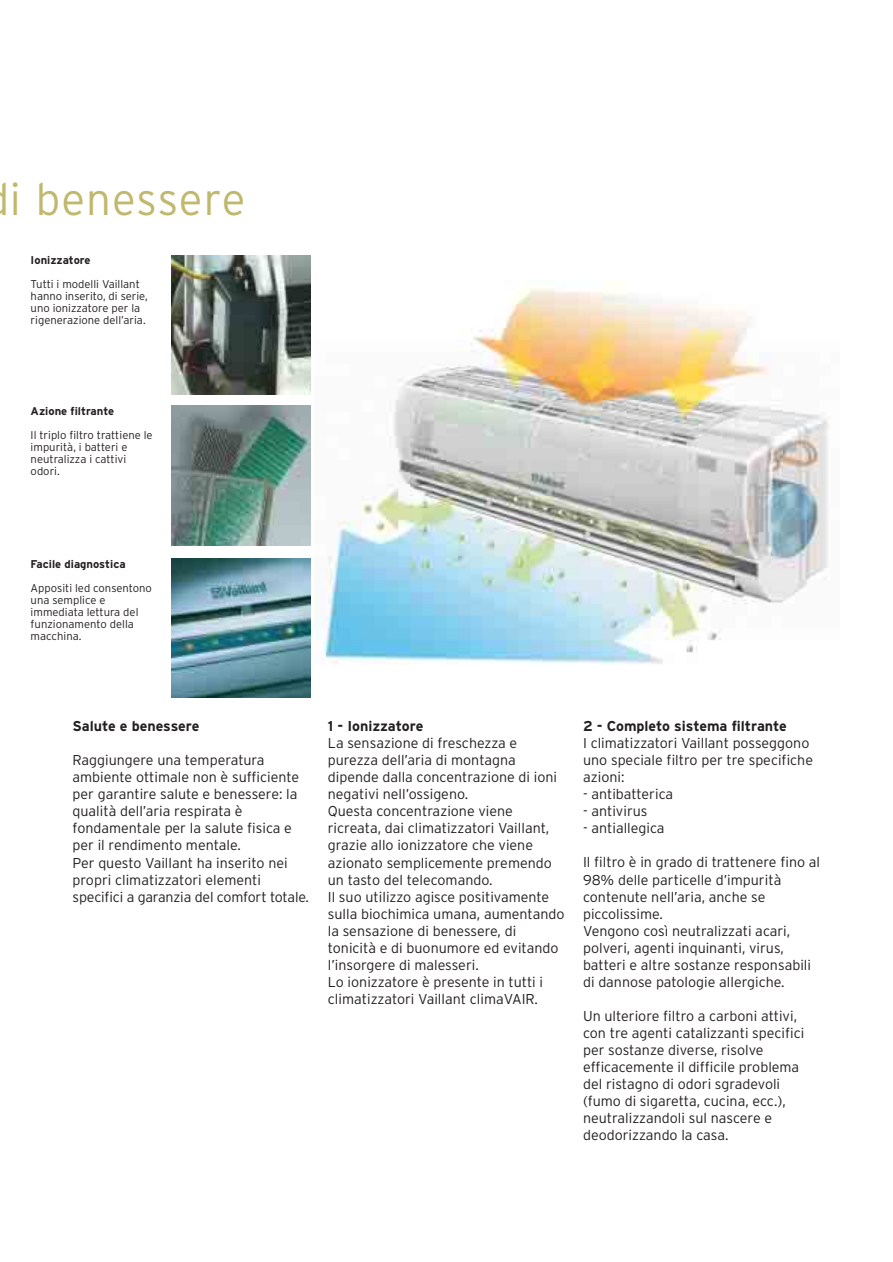
<style>
.page{position:relative;width:893px;height:1262px;background:#fff}
.page>*{position:absolute;margin:0;border:0;box-sizing:border-box;transform-origin:0 0}
.t1{font:300 45px "Interstate";letter-spacing:.02em;color:#c0b86d}
.t2{font:300 14.25px/17px "Interstate";color:#231f20}
.t3{font:700 14.25px "Interstate";color:#231f20}
.t4{font:300 11.25px/12px "Interstate";color:#231f20}
.t5{font:700 11.25px "Interstate";color:#231f20}
</style>
<div class="page">
<img style="left:315px;top:288px;width:514px;height:376px">
<img style="left:171px;top:255px;width:140px;height:139px">
<img style="left:171px;top:406px;width:140px;height:139px">
<img style="left:171px;top:558px;width:140px;height:140px">
<h1 class="t1" style="left:10px;top:182px;width:237px">i benessere</h1>
<p class="t5" style="left:31px;top:256px;width:61px">Ionizzatore</p>
<p class="t4" style="left:31px;top:279px;width:119px">Tutti i modelli Vaillant hanno inserito, di serie, uno ionizzatore per la rigenerazione dell’aria.</p>
<p class="t5" style="left:31px;top:407px;width:85px">Azione filtrante</p>
<p class="t4" style="left:31px;top:430px;width:123px">Il triplo filtro trattiene le impurità, i batteri e neutralizza i cattivi odori.</p>
<p class="t5" style="left:31px;top:559px;width:96px">Facile diagnostica</p>
<p class="t4" style="left:31px;top:583px;width:123px">Appositi led consentono una semplice e immediata lettura del funzionamento della macchina.</p>
<p class="t3" style="left:73px;top:721px;width:128px">Salute e benessere</p>
<p class="t2" style="left:73px;top:753px;width:238px">Raggiungere una temperatura ambiente ottimale non è sufficiente per garantire salute e benessere: la qualità dell’aria respirata è fondamentale per la salute fisica e per il rendimento mentale.<br>Per questo Vaillant ha inserito nei propri climatizzatori elementi specifici a garanzia del comfort totale.</p>
<p class="t3" style="left:328px;top:721px;width:97px">1 - Ionizzatore</p>
<p class="t2" style="left:328px;top:736px;width:238px">La sensazione di freschezza e purezza dell’aria di montagna dipende dalla concentrazione di ioni negativi nell’ossigeno.<br>Questa concentrazione viene ricreata, dai climatizzatori Vaillant, grazie allo ionizzatore che viene azionato semplicemente premendo un tasto del telecomando.<br>Il suo utilizzo agisce positivamente sulla biochimica umana, aumentando la sensazione di benessere, di tonicità e di buonumore ed evitando l’insorgere di malesseri.<br>Lo ionizzatore è presente in tutti i climatizzatori Vaillant climaVAIR.</p>
<p class="t3" style="left:583px;top:721px;width:205px">2 - Completo sistema filtrante</p>
<p class="t2" style="left:583px;top:736px;width:231px">I climatizzatori Vaillant posseggono uno speciale filtro per tre specifiche azioni:</p>
<p class="t2" style="left:583px;top:787px;width:92px">- antibatterica</p>
<p class="t2" style="left:583px;top:804px;width:66px">- antivirus</p>
<p class="t2" style="left:583px;top:821px;width:83px">- antiallegica</p>
<p class="t2" style="left:583px;top:855px;width:238px">Il filtro è in grado di trattenere fino al 98% delle particelle d’impurità contenute nell’aria, anche se piccolissime.<br>Vengono così neutralizzati acari, polveri, agenti inquinanti, virus, batteri e altre sostanze responsabili di dannose patologie allergiche.</p>
<p class="t2" style="left:583px;top:1008px;width:223px">Un ulteriore filtro a carboni attivi, con tre agenti catalizzanti specifici per sostanze diverse, risolve efficacemente il difficile problema del ristagno di odori sgradevoli (fumo di sigaretta, cucina, ecc.), neutralizzandoli sul nascere e deodorizzando la casa.</p>
</div>
